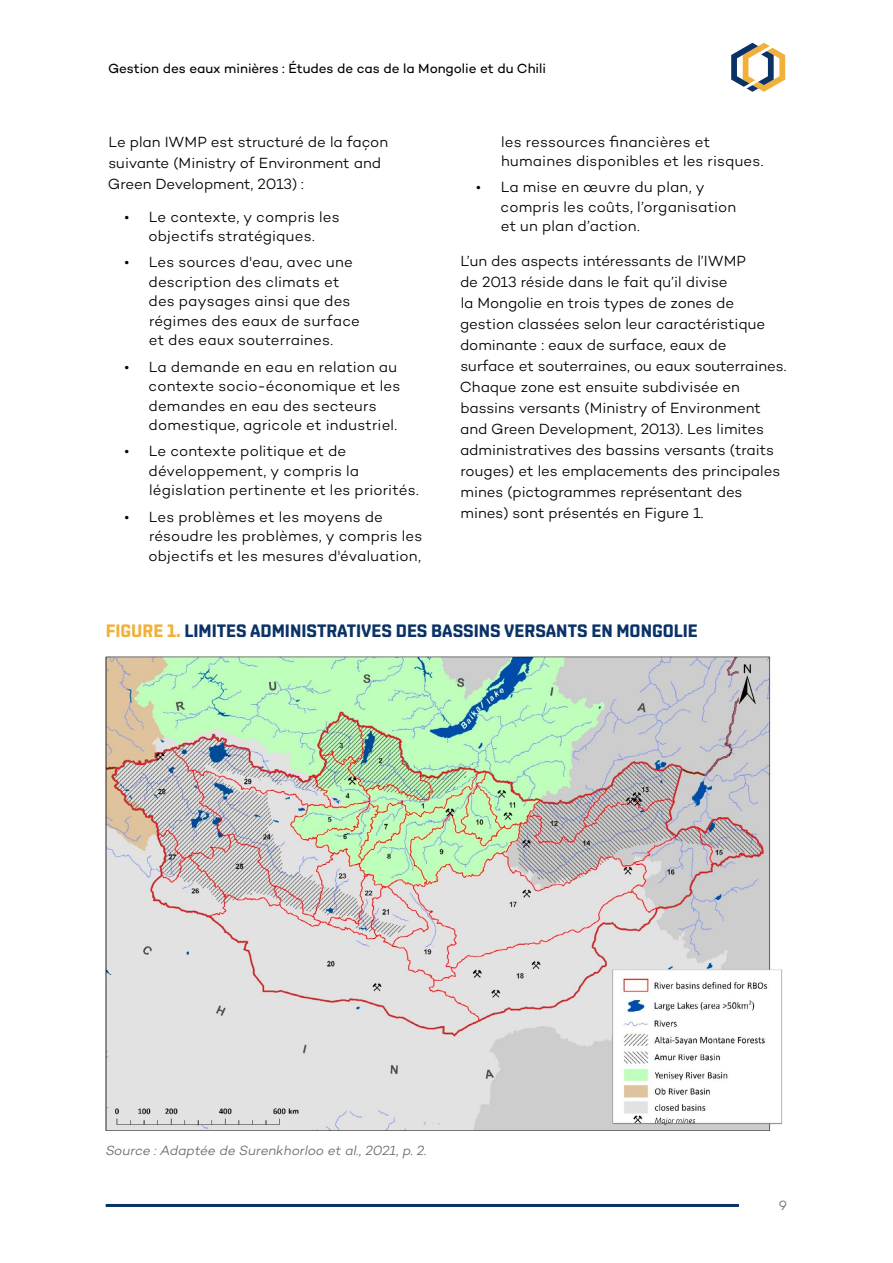
<style>
.page{position:relative;width:893px;height:1263px;background:#fff}
.page>*{position:absolute;margin:0;border:0;box-sizing:border-box;transform-origin:0 0}
.figure_name{font:700 18px "Shentox";color:#093266}
.Body_copy{font:300 15px/19.5px "Campton";color:#000}
.t1{font:13.5px "Campton";letter-spacing:-.005em;color:#000}
.source{font:italic 300 13.5px "Campton";letter-spacing:-.005em;color:#696c6d}
.t2{font:300 13.5px "Campton";color:#696c6d}
.s1{color:#f1b039}
</style>
<div class="page">
<svg style="left:731px;top:43px;width:54px;height:49px"></svg>
<hr style="left:106px;top:1204px;width:633px;height:3px;background:#093266">
<img style="left:106px;top:657px;width:676px;height:474px">
<p class="t1" style="left:108px;top:60px;width:440px">Gestion des eaux minières : Études de cas de la Mongolie et du Chili</p>
<p class="Body_copy" style="left:108px;top:131px;width:282px;line-height:21px">Le plan IWMP est structuré de la façon suivante (Ministry of Environment and<br>Green Development, 2013) :</p>
<p class="Body_copy" style="left:124px;top:206px;width:217px;text-align:center">• Le contexte, y compris les objectifs stratégiques.</p>
<p class="Body_copy" style="left:149px;top:252px;width:213px;text-indent:-24px">• Les sources d'eau, avec une description des climats et des paysages ainsi que des régimes des eaux de surface et des eaux souterraines.</p>
<p class="Body_copy" style="left:149px;top:356px;width:253px;text-indent:-24px">• La demande en eau en relation au contexte socio-économique et les demandes en eau des secteurs domestique, agricole et industriel.</p>
<p class="Body_copy" style="left:149px;top:441px;width:272px;text-indent:-24px">• Le contexte politique et de développement, y compris la législation pertinente et les priorités.</p>
<p class="Body_copy" style="left:149px;top:506px;width:275px;text-indent:-24px">• Les problèmes et les moyens de résoudre les problèmes, y compris les objectifs et les mesures d'évaluation,</p>
<p class="Body_copy" style="left:501px;top:131px;width:264px">les ressources financières et humaines disponibles et les risques.</p>
<p class="Body_copy" style="left:501px;top:177px;width:237px;text-indent:-24px">• La mise en œuvre du plan, y compris les coûts, l’organisation et un plan d’action.</p>
<p class="Body_copy" style="left:460px;top:250px;width:328px;line-height:21px">L’un des aspects intéressants de l’IWMP<br>de 2013 réside dans le fait qu’il divise<br>la Mongolie en trois types de zones de gestion classées selon leur caractéristique dominante : eaux de surface, eaux de<br>surface et souterraines, ou eaux souterraines.<br>Chaque zone est ensuite subdivisée en bassins versants (Ministry of Environment and Green Development, 2013). Les limites administratives des bassins versants (traits rouges) et les emplacements des principales mines (pictogrammes représentant des mines) sont présentés en Figure 1.</p>
<p class="figure_name" style="left:106px;top:620px;width:593px"><span class="s1">FIGURE 1.</span> LIMITES ADMINISTRATIVES DES BASSINS VERSANTS EN MONGOLIE</p>
<p class="source" style="left:106px;top:1142px;width:323px">Source : Adaptée de Surenkhorloo et al., 2021, p. 2.</p>
<p class="t2" style="left:779px;top:1197px;width:10px">9</p>
</div>
